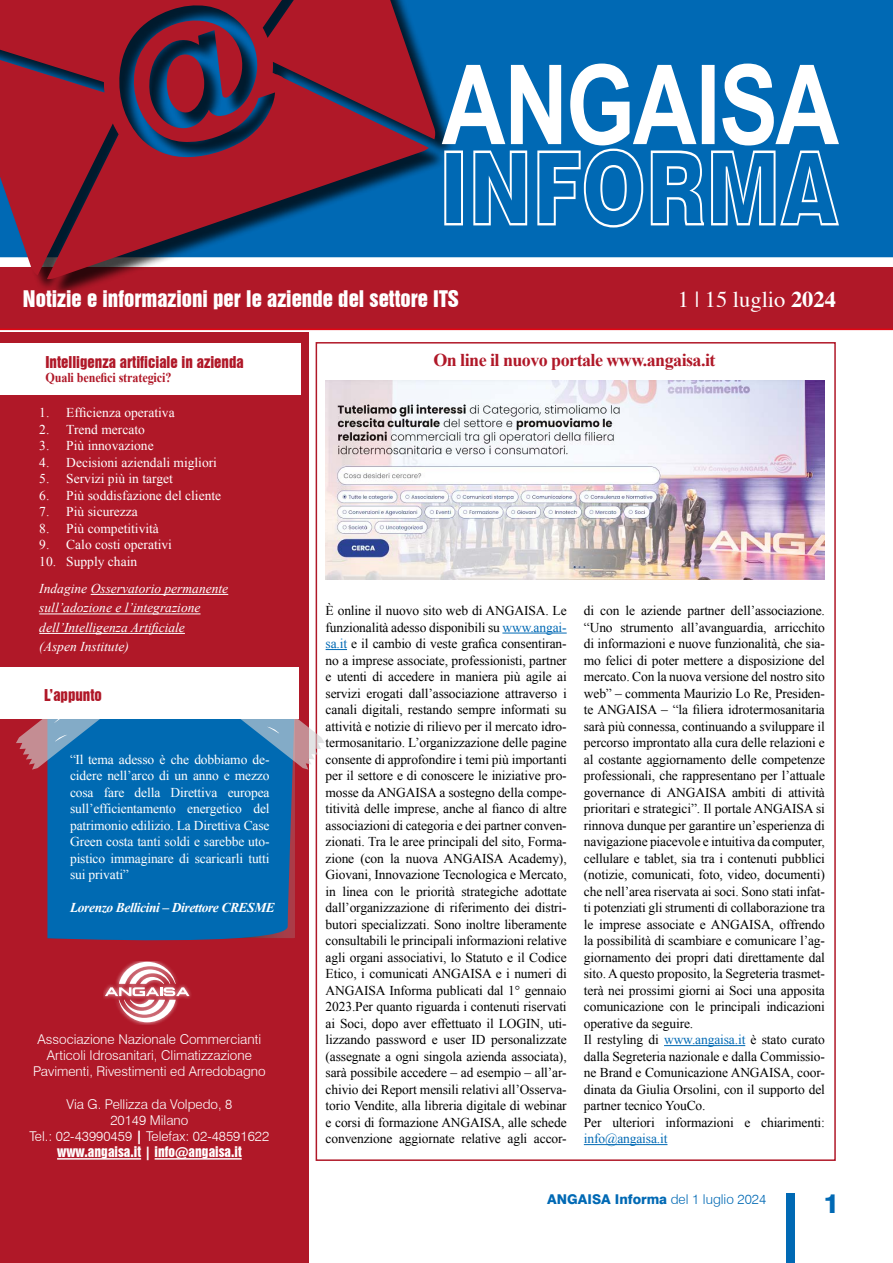
<style>
.page{position:relative;width:893px;height:1263px;background:#fff}
.page>*{position:absolute;margin:0;border:0;box-sizing:border-box;transform-origin:0 0}
.t1{font:800 27px "Swiss 721 BT";color:#0069b4}
.t2{font:22.5px "Times";color:#fff}
.t3{font:21px "Swiss 921 BT Regular A";color:#fff}
.t4{font:700 18px "Times New Roman";letter-spacing:-.03em;color:#b01828}
.t5{font:15px "Swiss 921 BT Regular A";color:#b01828}
.t6{font:13.5px/16.5px "Times New Roman";letter-spacing:-.01em;color:#000;text-align:justify}
.t7{font:13.5px/16.5px "Times New Roman";color:#fff;text-align:justify}
.t8{font:300 13.5px/16.2px "Swiss 721 BT";color:#fff;text-align:center}
.t9{font:italic 13.5px/19.5px "Times New Roman";color:#fff}
.t10{font:italic 700 13.5px "Times New Roman";letter-spacing:-.03em;color:#fff}
.t11{font:13.5px "Swiss 921 BT Regular A";color:#fff}
.t12{font:800 13.5px "Swiss 721 BT";color:#0069b4}
.t13{font:700 13.5px "Times New Roman";letter-spacing:-.01em;color:#b01828;scale:.9 1}
.t14{font:13.5px "Times New Roman";letter-spacing:-.01em;color:#0069b4}
.s1{font-weight:700}
.s2{font-family:"Swiss 921 BT Regular A";font-weight:400}
.s3{color:#0069b4}
.s4{font-weight:300}
</style>
<div class="page">
<div style="left:787px;top:1193px;width:8px;height:70px;background:#0069b4"></div>
<div style="left:0;top:0;width:893px;height:267px;background:#0069b4"></div>
<div style="left:0;top:267px;width:893px;height:63px;background:#b01828"></div>
<div style="left:0;top:257px;width:893px;height:9px;background:#bad5e9"></div>
<div style="left:0;top:258px;width:893px;height:9px;background:#fff"></div>
<div style="left:0;top:0;width:454px;height:298px;background:#000;opacity:.75"></div>
<svg style="left:0;top:0;width:436px;height:279px;fill:#b01828"></svg>
<svg style="left:167px;top:54px;width:37px;height:59px"></svg>
<svg style="left:442px;top:64px;width:397px;height:163px"></svg>
<hr style="left:502px;top:633px;width:65px;height:1px;background:#0069b4">
<svg style="left:326px;top:649px;width:21px;height:1px"></svg>
<hr style="left:664px;top:1045px;width:81px;height:1px;background:#0069b4">
<hr style="left:584px;top:1144px;width:83px;height:1px;background:#0069b4">
<div style="left:0;top:332px;width:309px;height:931px;background:#b01828"></div>
<div style="left:103px;top:961px;width:88px;height:63px;background:#fff;opacity:.75"></div>
<svg style="left:105px;top:962px;width:85px;height:60px"></svg>
<hr style="left:57px;top:1158px;width:84px;height:1px;background:#fff">
<hr style="left:155px;top:1158px;width:87px;height:1px;background:#fff">
<div style="left:0;top:343px;width:301px;height:52px;background:#fff"></div>
<div style="left:47px;top:719px;width:248px;height:222px;background:#006ab2"></div>
<svg style="left:16px;top:719px;width:121px;height:51px"></svg>
<svg style="left:203px;top:683px;width:121px;height:87px"></svg>
<div style="left:0;top:667px;width:299px;height:52px;background:#fff"></div>
<hr style="left:91px;top:594px;width:137px;height:1px;background:#fff">
<hr style="left:39px;top:614px;width:162px;height:1px;background:#fff">
<hr style="left:39px;top:633px;width:146px;height:1px;background:#fff">
<img style="left:326px;top:380px;width:499px;height:200px">
<h3 class="t3" style="left:23px;top:285px;width:437px">Notizie e informazioni per le aziende del settore ITS</h3>
<h2 class="t2" style="left:678px;top:278px;width:160px">1 | 15 luglio <span class="s1">2024</span></h2>
<p class="t5" style="left:45px;top:352px;width:200px">Intelligenza artificiale in azienda</p>
<p class="t13" style="left:45px;top:368px;width:142px">Quali benefici strategici?</p>
<p class="t7" style="left:39px;top:404px;width:137px">1. Efficienza operativa</p>
<p class="t7" style="left:39px;top:421px;width:107px">2. Trend mercato</p>
<p class="t7" style="left:39px;top:437px;width:116px">3. Più innovazione</p>
<p class="t7" style="left:39px;top:454px;width:179px">4. Decisioni aziendali migliori</p>
<p class="t7" style="left:39px;top:470px;width:135px">5. Servizi più in target</p>
<p class="t7" style="left:39px;top:487px;width:183px">6. Più soddisfazione del cliente</p>
<p class="t7" style="left:39px;top:503px;width:100px">7. Più sicurezza</p>
<p class="t7" style="left:39px;top:520px;width:121px">8. Più competitività</p>
<p class="t7" style="left:39px;top:536px;width:134px">9. Calo costi operativi</p>
<p class="t7" style="left:39px;top:553px;width:99px">10. Supply chain</p>
<p class="t9" style="left:39px;top:578px;width:190px">Indagine Osservatorio permanente sull’adozione e l’integrazione dell’Intelligenza Artificiale<br>(Aspen Institute)</p>
<p class="t5" style="left:44px;top:685px;width:59px">L’appunto</p>
<p class="t7" style="left:70px;top:751px;width:201px">“Il tema adesso è che dobbiamo de&shy;cidere nell’arco di un anno e mezzo cosa fare della Direttiva europea sull’efficientamento energetico del patrimonio edilizio. La Direttiva Case Green costa tanti soldi e sarebbe uto&shy;pistico immaginare di scaricarli tutti sui privati”</p>
<p class="t10" style="left:70px;top:898px;width:206px">Lorenzo Bellicini – Direttore CRESME</p>
<p class="t8" style="left:33px;top:1031px;width:234px">Associazione Nazionale Commercianti<br>Articoli Idrosanitari, Climatizzazione<br>Pavimenti, Rivestimenti ed Arredobagno</p>
<p class="t8" style="left:30px;top:1096px;width:241px">Via G. Pellizza da Volpedo, 8<br>20149 Milano<br>Tel.: 02-43990459 <span class="s2">|</span> Telefax: 02-48591622</p>
<p class="t11" style="left:57px;top:1143px;width:186px">www.angaisa.it | info@angaisa.it</p>
<h3 class="t4" style="left:433px;top:347px;width:284px">On line il nuovo portale www.angaisa.it</h3>
<p class="t6" style="left:326px;top:602px;width:243px">È online il nuovo sito web di ANGAISA. Le funzionalità adesso disponibili su <span class="s3">www.angai&shy;sa.it</span> e il cambio di veste grafica consentiran&shy;no a imprese associate, professionisti, partner e utenti di accedere in maniera più agile ai servizi erogati dall’associazione attraverso i canali digitali, restando sempre informati su attività e notizie di rilievo per il mercato idro&shy;termosanitario. L’organizzazione delle pagine consente di approfondire i temi più importanti per il settore e di conoscere le iniziative pro&shy;mosse da ANGAISA a sostegno della compe&shy;titività delle imprese, anche al fianco di altre associazioni di categoria e dei partner conven&shy;zionati. Tra le aree principali del sito, Forma&shy;zione (con la nuova ANGAISA Academy), Giovani, Innovazione Tecnologica e Mercato, in linea con le priorità strategiche adottate dall’organizzazione di riferimento dei distri&shy;butori specializzati. Sono inoltre liberamente consultabili le principali informazioni relative agli organi associativi, lo Statuto e il Codice Etico, i comunicati ANGAISA e i numeri di ANGAISA Informa publicati dal 1° gennaio 2023.Per quanto riguarda i contenuti riservati ai Soci, dopo aver effettuato il LOGIN, uti&shy;lizzando password e user ID personalizzate (assegnate a ogni singola azienda associata), sarà possibile accedere – ad esempio – all’ar&shy;chivio dei Report mensili relativi all’Osserva&shy;torio Vendite, alla libreria digitale di webinar e corsi di formazione ANGAISA, alle schede convenzione aggiornate relative agli accor-</p>
<p class="t6" style="left:584px;top:602px;width:243px;text-align:left">di con le aziende partner dell’associazione. “Uno strumento all’avanguardia, arricchito di informazioni e nuove funzionalità, che sia&shy;mo felici di poter mettere a disposizione del mercato. Con la nuova versione del nostro sito web” – commenta Maurizio Lo Re, Presiden&shy;te ANGAISA – “la filiera idrotermosanitaria sarà più connessa, continuando a sviluppare il percorso improntato alla cura delle relazioni e al costante aggiornamento delle competenze professionali, che rappresentano per l’attuale governance di ANGAISA ambiti di attività prioritari e strategici”. Il portale ANGAISA si rinnova dunque per garantire un’esperienza di navigazione piacevole e intuitiva da computer, cellulare e tablet, sia tra i contenuti pubblici (notizie, comunicati, foto, video, documenti) che nell’area riservata ai soci. Sono stati infat&shy;ti potenziati gli strumenti di collaborazione tra le imprese associate e ANGAISA, offrendo la possibilità di scambiare e comunicare l’ag&shy;giornamento dei propri dati direttamente dal sito. A questo proposito, la Segreteria trasmet&shy;terà nei prossimi giorni ai Soci una apposita comunicazione con le principali indicazioni operative da seguire.<br>Il restyling di <span class="s3">www.angaisa.it</span> è stato curato dalla Segreteria nazionale e dalla Commissio&shy;ne Brand e Comunicazione ANGAISA, coor&shy;dinata da Giulia Orsolini, con il supporto del partner tecnico YouCo.<br>Per ulteriori informazioni e chiarimenti:</p>
<p class="t14" style="left:584px;top:1129px;width:85px">info@angaisa.it</p>
<p class="t12" style="left:547px;top:1191px;width:220px">ANGAISA Informa <span class="s4">del 1 luglio 2024</span></p>
<h1 class="t1" style="left:823px;top:1187px;width:17px">1</h1>
</div>
